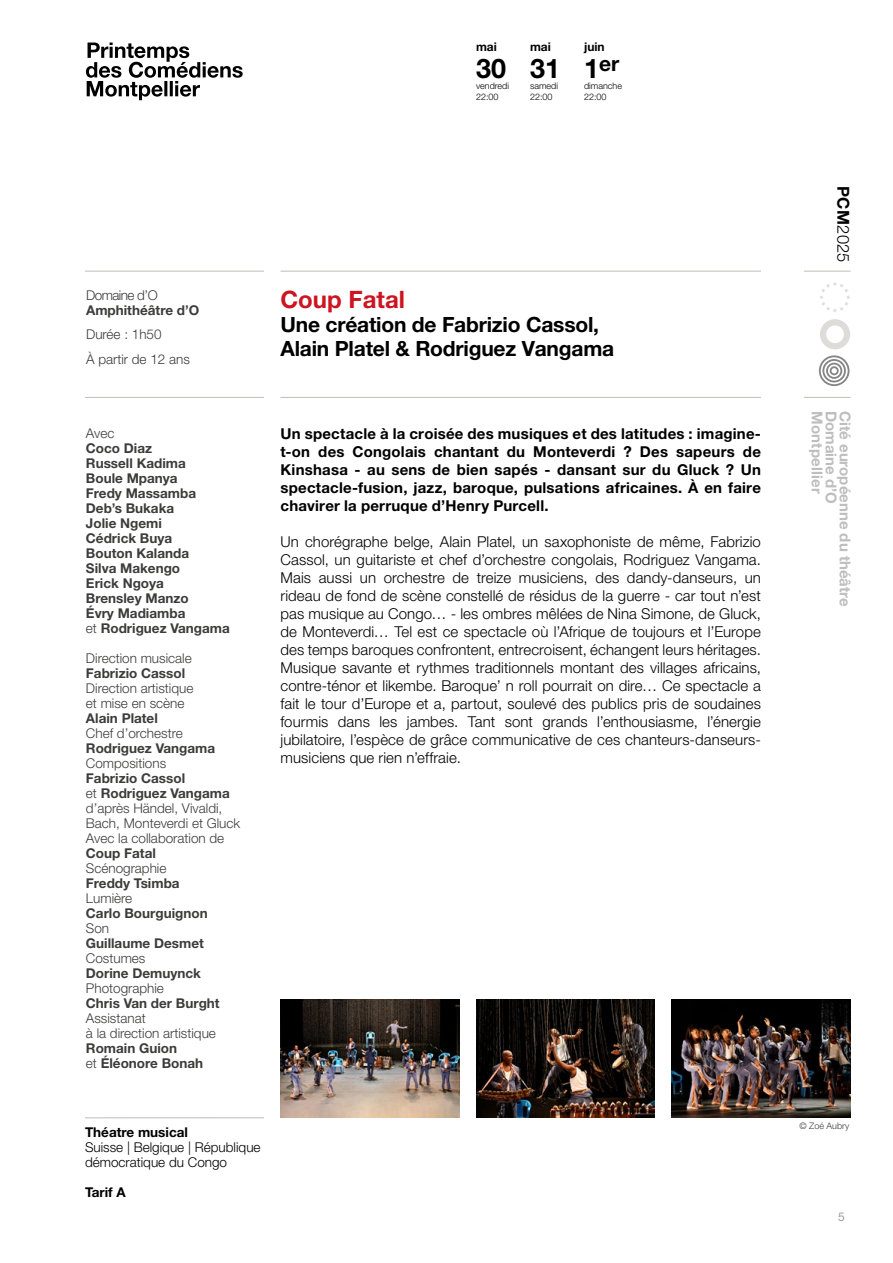
<style>
.page{position:relative;width:893px;height:1263px;background:#fff}
.page>*{position:absolute;margin:0;border:0;box-sizing:border-box;transform-origin:0 0}
.t1{font:700 27px "Helvetica Neue LT Std";color:#000}
.t2{font:700 24px "Helvetica Neue LT Std";color:#cd1421}
.t3{font:700 21px/24px "Helvetica Neue LT Std";letter-spacing:-.01em;color:#000}
.t4{font:300 16.5px "Helvetica Neue LT Std";color:#000}
.t5{font:300 15px/18px "Helvetica Neue LT Std";letter-spacing:.005em;color:#000;text-align:justify}
.t6{font:700 15px/18px "Helvetica Neue LT Std";letter-spacing:.015em;color:#000;text-align:justify}
.t7{font:700 15px/27.8px "Helvetica Neue LT Std";color:#bebebe}
.t8{font:700 13.5px/15px "Helvetica Neue LT Std";color:#3c3c3b}
.t9{font:300 13.5px/15px "Helvetica Neue LT Std";color:#3c3c3b}
.t10{font:300 13.5px/15px "Helvetica Neue LT Std";color:#000}
.t11{font:700 13.5px "Helvetica Neue LT Std";color:#000}
.t12{font:300 13.5px "Helvetica Neue LT Std";letter-spacing:-.04em;color:#3c3c3b}
.t13{font:700 12px "Helvetica Neue LT Std";color:#000}
.t14{font:12px "Helvetica Neue LT Std";color:#9d9d9c}
.t15{font:300 9px "Helvetica Neue LT Std";color:#000}
.t16{font:300 9px "Helvetica Neue LT Std";color:#3c3c3b}
.s1{font-weight:300}
.s2{font-weight:700}
.s3{color:#c0bcb4}
</style>
<div class="page">
<hr style="left:281px;top:271px;width:480px;height:1px;background:#c0bcb4">
<hr style="left:281px;top:397px;width:480px;height:1px;background:#c0bcb4">
<hr style="left:804px;top:271px;width:46px;height:1px;background:#c0bcb4">
<div style="left:820px;top:319px;width:30px;height:30px;border:6px solid #c0bcb4;border-radius:50%"></div>
<svg style="left:820px;top:282px;width:30px;height:30px"></svg>
<svg style="left:819px;top:355px;width:30px;height:31px"></svg>
<hr style="left:804px;top:397px;width:46px;height:1px;background:#c0bcb4">
<svg style="left:86px;top:43px;width:157px;height:57px"></svg>
<hr style="left:85px;top:271px;width:179px;height:1px;background:#c1bcb4">
<hr style="left:85px;top:397px;width:179px;height:1px;background:#c1bcb4">
<hr style="left:85px;top:1117px;width:179px;height:1px;background:#c0bcb4">
<img style="left:476px;top:999px;width:179px;height:118px">
<img style="left:281px;top:999px;width:178px;height:118px">
<img style="left:671px;top:999px;width:179px;height:118px">
<p class="t13" style="left:476px;top:39px;width:22px">mai</p>
<p class="t13" style="left:530px;top:39px;width:22px">mai</p>
<p class="t13" style="left:584px;top:39px;width:22px">juin</p>
<h1 class="t1" style="left:476px;top:52px;width:145px">30 31 1<sup>er</sup></h1>
<p class="t15" style="left:476px;top:80px;width:35px">vendredi</p>
<p class="t15" style="left:530px;top:80px;width:29px">samedi</p>
<p class="t15" style="left:584px;top:80px;width:40px">dimanche</p>
<p class="t15" style="left:476px;top:91px;width:24px">22:00</p>
<p class="t15" style="left:530px;top:91px;width:24px">22:00</p>
<p class="t15" style="left:584px;top:91px;width:24px">22:00</p>
<p class="t12" style="left:86px;top:287px;width:73px">Domaine d’O</p>
<p class="t8" style="left:86px;top:303px;width:115px">Amphithéâtre d’O</p>
<p class="t9" style="left:86px;top:321px;width:105px;line-height:24.8px">Durée : 1h50<br>À partir de 12 ans</p>
<h2 class="t2" style="left:281px;top:285px;width:126px">Coup Fatal</h2>
<h3 class="t3" style="left:281px;top:312px;width:335px">Une création de Fabrizio Cassol,<br>Alain Platel &amp; Rodriguez Vangama</h3>
<p class="t9" style="left:86px;top:425px;width:30px">Avec</p>
<p class="t8" style="left:86px;top:440px;width:145px">Coco Diaz<br>Russell Kadima<br>Boule Mpanya<br>Fredy Massamba<br>Deb’s Bukaka<br>Jolie Ngemi<br>Cédrick Buya<br>Bouton Kalanda<br>Silva Makengo<br>Erick Ngoya<br>Brensley Manzo<br>Évry Madiamba<br><span class="s1">et</span> Rodriguez Vangama</p>
<p class="t9" style="left:86px;top:650px;width:107px">Direction musicale</p>
<p class="t8" style="left:86px;top:665px;width:101px">Fabrizio Cassol</p>
<p class="t9" style="left:86px;top:680px;width:109px">Direction artistique et mise en scène</p>
<p class="t8" style="left:86px;top:710px;width:73px">Alain Platel</p>
<p class="t9" style="left:86px;top:725px;width:98px">Chef d’orchestre</p>
<p class="t8" style="left:86px;top:740px;width:131px">Rodriguez Vangama</p>
<p class="t9" style="left:86px;top:755px;width:82px">Compositions</p>
<p class="t9" style="left:86px;top:770px;width:156px"><span class="s2">Fabrizio Cassol<br></span>et <span class="s2">Rodriguez Vangama </span>d’après Händel, Vivaldi,<br>Bach, Monteverdi et Gluck<br>Avec la collaboration de</p>
<p class="t8" style="left:86px;top:845px;width:71px">Coup Fatal</p>
<p class="t9" style="left:86px;top:860px;width:82px">Scénographie</p>
<p class="t8" style="left:86px;top:875px;width:95px">Freddy Tsimba</p>
<p class="t9" style="left:86px;top:890px;width:48px">Lumière</p>
<p class="t8" style="left:86px;top:905px;width:123px">Carlo Bourguignon</p>
<p class="t9" style="left:86px;top:920px;width:25px">Son</p>
<p class="t8" style="left:86px;top:935px;width:119px">Guillaume Desmet</p>
<p class="t9" style="left:86px;top:950px;width:61px">Costumes</p>
<p class="t8" style="left:86px;top:965px;width:116px">Dorine Demuynck</p>
<p class="t9" style="left:86px;top:980px;width:80px">Photographie</p>
<p class="t8" style="left:86px;top:995px;width:135px">Chris Van der Burght</p>
<p class="t9" style="left:86px;top:1010px;width:132px">Assistanat<br>à la direction artistique</p>
<p class="t8" style="left:86px;top:1040px;width:119px">Romain Guion<br><span class="s1">et</span> Éléonore Bonah</p>
<p class="t6" style="left:281px;top:424px;width:482px">Un spectacle à la croisée des musiques et des latitudes : imagine&shy;t-on des Congolais chantant du Monteverdi ? Des sapeurs de Kinshasa - au sens de bien sapés - dansant sur du Gluck ? Un spectacle-fusion, jazz, baroque, pulsations africaines. À en faire chavirer la perruque d’Henry Purcell.</p>
<p class="t5" style="left:281px;top:532px;width:482px">Un chorégraphe belge, Alain Platel, un saxophoniste de même, Fabrizio Cassol, un guitariste et chef d’orchestre congolais, Rodriguez Vangama.<br>Mais aussi un orchestre de treize musiciens, des dandy-danseurs, un rideau de fond de scène constellé de résidus de la guerre - car tout n’est pas musique au Congo… - les ombres mêlées de Nina Simone, de Gluck, de Monteverdi… Tel est ce spectacle où l’Afrique de toujours et l’Europe des temps baroques confrontent, entrecroisent, échangent leurs héritages.<br>Musique savante et rythmes traditionnels montant des villages africains, contre-ténor et likembe. Baroque’ n roll pourrait on dire… Ce spectacle a fait le tour d’Europe et a, partout, soulevé des publics pris de soudaines fourmis dans les jambes. Tant sont grands l’enthousiasme, l’énergie jubilatoire, l’espèce de grâce communicative de ces chanteurs-danseurs&shy;musiciens que rien n’effraie.</p>
<p class="t11" style="left:85px;top:1123px;width:104px">Théatre musical</p>
<p class="t10" style="left:85px;top:1139px;width:177px">Suisse | Belgique | République démocratique du Congo</p>
<p class="t11" style="left:85px;top:1183px;width:42px">Tarif A</p>
<p class="t4" style="left:853px;top:186px;width:79px;rotate:90deg"><span class="s2">PCM</span>2025</p>
<p class="t7" style="left:859px;top:411px;width:197px;rotate:90deg">Cité européenne du théâtre<br>Montpellier</p>
<p class="t7" style="left:845px;top:411px;width:94px;rotate:90deg">Domaine d<span class="s3">’</span>O</p>
<p class="t16" style="left:800px;top:1120px;width:51px">© Zoé Aubry</p>
<p class="t14" style="left:838px;top:1209px;width:8px">5</p>
</div>
